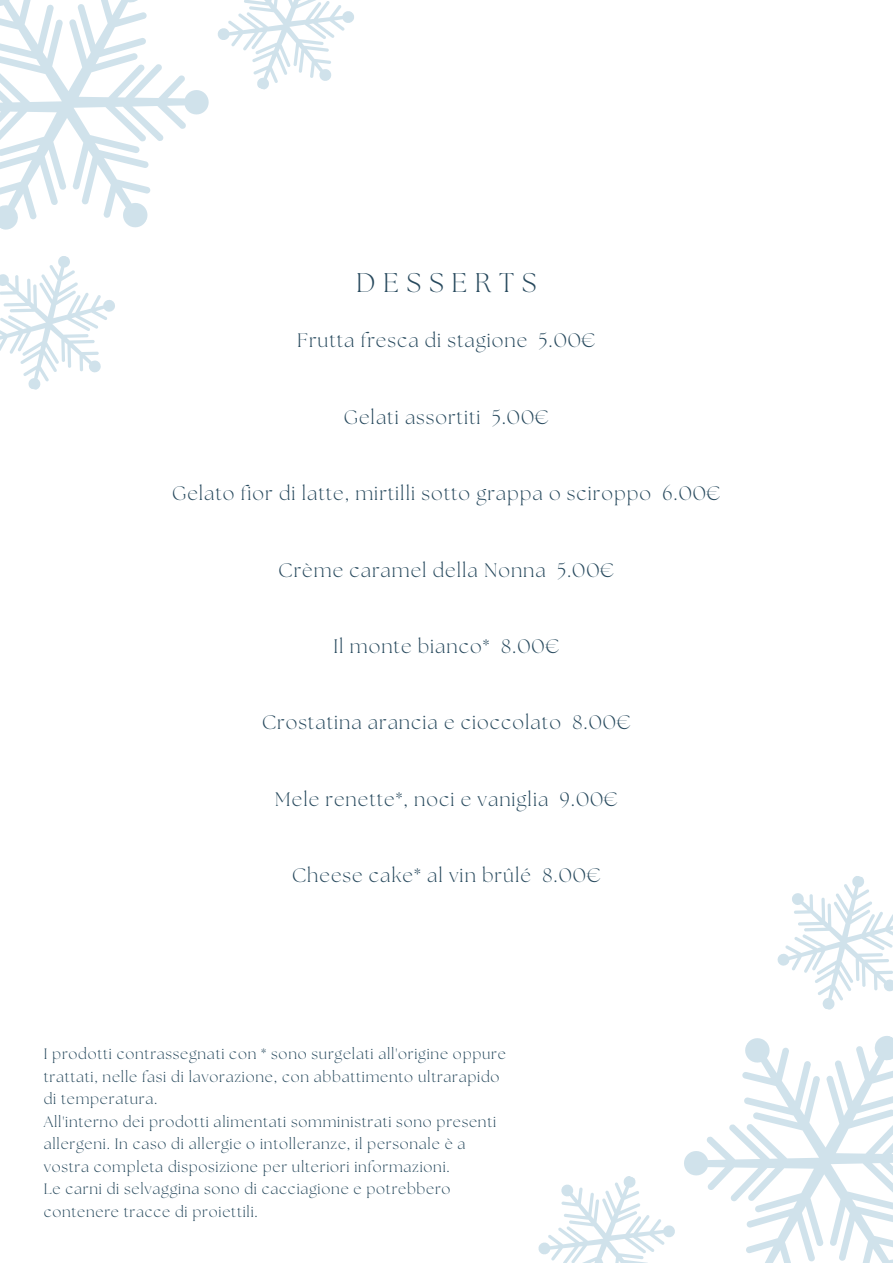
<style>
.page{position:relative;width:893px;height:1264px;background:#fff}
.page>*{position:absolute;margin:0;border:0;box-sizing:border-box;transform-origin:0 0}
.t1{font:300 27px "The Seasons";letter-spacing:.285em;color:#27495d}
.t2{font:300 19.5px "The Seasons";letter-spacing:.05em;color:#27495d}
.t3{font:300 15px/22.5px "The Seasons";letter-spacing:.05em;color:#27495d}
</style>
<div class="page">
<svg style="left:688px;top:1036px;width:204px;height:226px"></svg>
<svg style="left:777px;top:876px;width:115px;height:134px"></svg>
<svg style="left:538px;top:1154px;width:150px;height:108px"></svg>
<svg style="left:0;top:0;width:204px;height:230px"></svg>
<svg style="left:0;top:256px;width:115px;height:134px"></svg>
<svg style="left:204px;top:0;width:150px;height:112px"></svg>
<p class="t1" style="left:356px;top:270px;width:182px">DESSERTS</p>
<p class="t2" style="left:297px;top:331px;width:300px">Frutta fresca di stagione 5.00€</p>
<p class="t2" style="left:344px;top:408px;width:206px">Gelati assortiti 5.00€</p>
<p class="t2" style="left:172px;top:484px;width:550px">Gelato fior di latte, mirtilli sotto grappa o sciroppo 6.00€</p>
<p class="t2" style="left:278px;top:561px;width:337px">Crème caramel della Nonna 5.00€</p>
<p class="t2" style="left:333px;top:637px;width:227px">Il monte bianco* 8.00€</p>
<p class="t2" style="left:262px;top:713px;width:370px">Crostatina arancia e cioccolato 8.00€</p>
<p class="t2" style="left:275px;top:790px;width:344px">Mele renette*, noci e vaniglia 9.00€</p>
<p class="t2" style="left:292px;top:866px;width:310px">Cheese cake* al vin brûlé 8.00€</p>
<p class="t3" style="left:44px;top:1044px;width:463px">I prodotti contrassegnati con * sono surgelati all'origine oppure trattati, nelle fasi di lavorazione, con abbattimento ultrarapido di temperatura.</p>
<p class="t3" style="left:44px;top:1111px;width:454px">All'interno dei prodotti alimentati somministrati sono presenti allergeni. In caso di allergie o intolleranze, il personale è a vostra completa disposizione per ulteriori informazioni.</p>
<p class="t3" style="left:44px;top:1179px;width:408px">Le carni di selvaggina sono di cacciagione e potrebbero contenere tracce di proiettili.</p>
</div>
